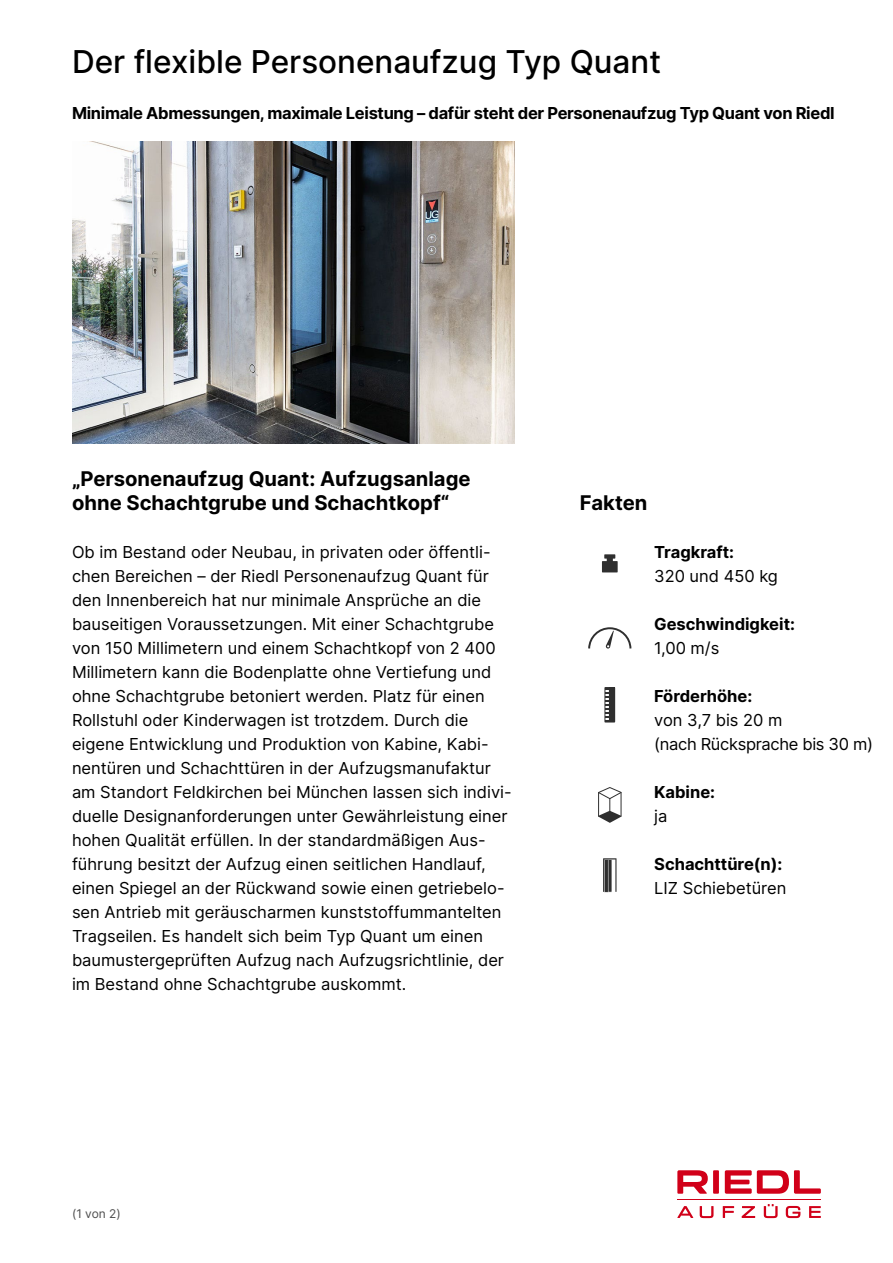
<style>
.page{position:relative;width:893px;height:1263px;background:#fff}
.page>*{position:absolute;margin:0;border:0;box-sizing:border-box;transform-origin:0 0}
.t1{font:500 31.5px "Inter";color:#000}
.t2{font:700 20.25px/24.3px "Inter";color:#000}
.t3{font:16.5px/24px "Inter";color:#000}
.t4{font:700 16.5px "Inter";letter-spacing:-.02em;color:#000}
.t5{font:700 16.5px "Inter";color:#000}
.t6{font:16.5px/24px "Inter";letter-spacing:-.02em;color:#000}
.t7{font:12px "Inter";color:#4d4d4d}
</style>
<div class="page">
<img style="left:72px;top:141px;width:442px;height:303px">
<svg style="left:588px;top:627px;width:44px;height:22px"></svg>
<svg style="left:604px;top:687px;width:11px;height:36px"></svg>
<div style="left:609px;top:688px;width:5px;height:34px;background:#2f2f2f"></div>
<svg style="left:598px;top:787px;width:24px;height:36px"></svg>
<svg style="left:603px;top:858px;width:13px;height:34px"></svg>
<svg style="left:602px;top:554px;width:16px;height:18px"></svg>
<div style="left:713px;top:1170px;width:6px;height:24px;background:#d10019"></div>
<svg style="left:677px;top:1170px;width:31px;height:24px"></svg>
<svg style="left:725px;top:1170px;width:96px;height:24px"></svg>
<svg style="left:677px;top:1206px;width:16px;height:12px"></svg>
<svg style="left:700px;top:1206px;width:13px;height:12px"></svg>
<svg style="left:723px;top:1206px;width:11px;height:12px"></svg>
<svg style="left:742px;top:1206px;width:13px;height:12px"></svg>
<svg style="left:764px;top:1204px;width:14px;height:14px"></svg>
<svg style="left:786px;top:1206px;width:14px;height:12px"></svg>
<svg style="left:809px;top:1206px;width:12px;height:12px"></svg>
<hr style="left:677px;top:1199px;width:144px;height:1px;background:#d10019">
<h1 class="t1" style="left:72px;top:38px;width:591px">Der flexible Personenaufzug Typ Quant</h1>
<p class="t4" style="left:72px;top:100px;width:764px">Minimale Abmessungen, maximale Leistung – dafür steht der Personenaufzug Typ Quant von Riedl</p>
<p class="t2" style="left:72px;top:466px;width:400px">„Personenaufzug Quant: Aufzugsanlage ohne Schachtgrube und Schachtkopf“</p>
<p class="t3" style="left:72px;top:540px;width:441px">Ob im Bestand oder Neubau, in privaten oder öffentli&shy;chen Bereichen – der Riedl Personenaufzug Quant für den Innenbereich hat nur minimale Ansprüche an die bauseitigen Voraussetzungen. Mit einer Schachtgrube von 150 Millimetern und einem Schachtkopf von 2 400<br>Millimetern kann die Bodenplatte ohne Vertiefung und ohne Schachtgrube betoniert werden. Platz für einen Rollstuhl oder Kinderwagen ist trotzdem. Durch die eigene Entwicklung und Produktion von Kabine, Kabi&shy;nentüren und Schachttüren in der Aufzugsmanufaktur am Standort Feldkirchen bei München lassen sich indivi&shy;duelle Designanforderungen unter Gewährleistung einer hohen Qualität erfüllen. In der standardmäßigen Aus&shy;führung besitzt der Aufzug einen seitlichen Handlauf, einen Spiegel an der Rückwand sowie einen getriebelo&shy;sen Antrieb mit geräuscharmen kunststoffummantelten Tragseilen. Es handelt sich beim Typ Quant um einen baumustergeprüften Aufzug nach Aufzugsrichtlinie, der im Bestand ohne Schachtgrube auskommt.</p>
<p class="t2" style="left:580px;top:490px;width:69px">Fakten</p>
<p class="t5" style="left:654px;top:540px;width:81px">Tragkraft:</p>
<p class="t3" style="left:654px;top:564px;width:125px">320 und 450 kg</p>
<p class="t5" style="left:654px;top:612px;width:142px">Geschwindigkeit:</p>
<p class="t3" style="left:654px;top:636px;width:67px">1,00 m/s</p>
<p class="t5" style="left:654px;top:684px;width:100px">Förderhöhe:</p>
<p class="t6" style="left:654px;top:708px;width:220px">von 3,7 bis 20 m<br>(nach Rücksprache bis 30 m)</p>
<p class="t4" style="left:654px;top:780px;width:62px">Kabine:</p>
<p class="t3" style="left:654px;top:804px;width:15px">ja</p>
<p class="t5" style="left:654px;top:852px;width:130px">Schachttüre(n):</p>
<p class="t3" style="left:654px;top:876px;width:134px">LIZ Schiebetüren</p>
<p class="t7" style="left:72px;top:1205px;width:50px">(1 von 2)</p>
</div>
